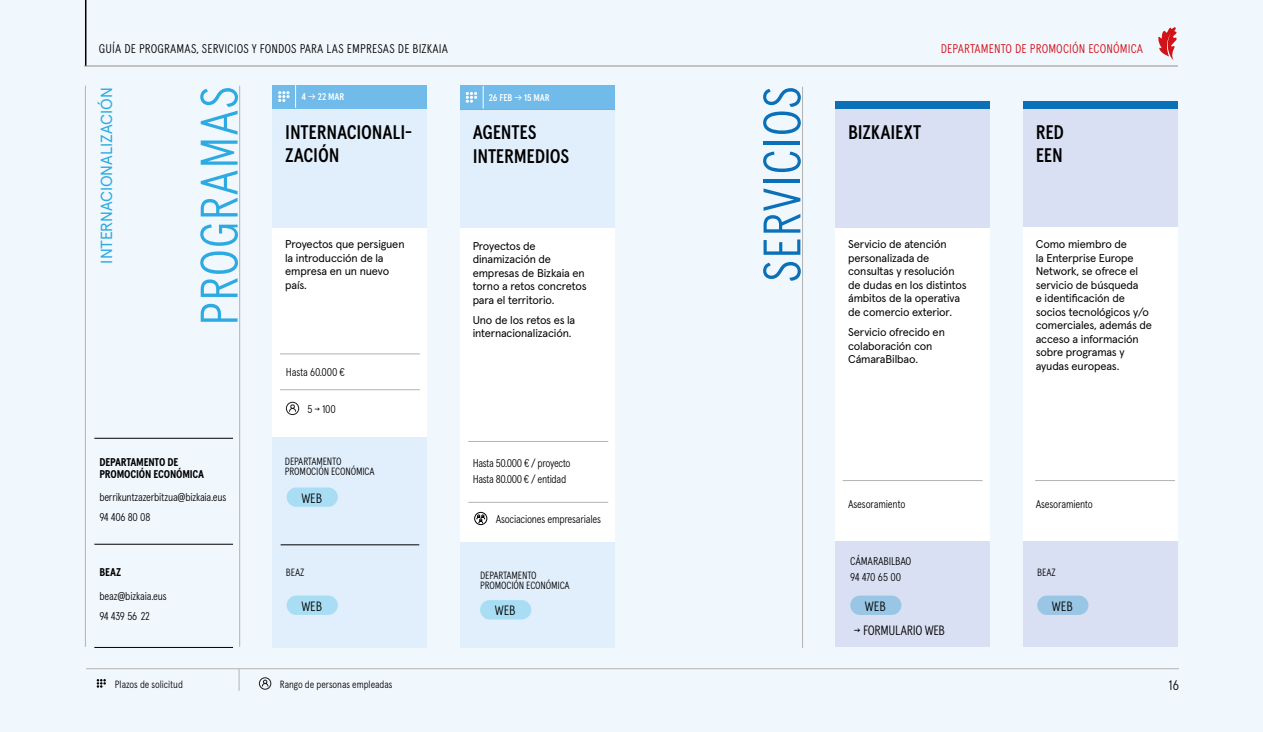
<style>
.page{position:relative;width:1263px;height:732px;background:#fff}
.page>*{position:absolute;margin:0;border:0;box-sizing:border-box;transform-origin:0 0}
.t1{font:300 52.65px "Apercu Condensed Pro";letter-spacing:.01em;color:#2daae2}
.t2{font:300 52.65px "Apercu Condensed Pro";letter-spacing:.01em;color:#0a70b8}
.t3{font:500 19.65px/23.5px "Apercu Condensed Pro";letter-spacing:-.01em;color:#000}
.t4{font:16.05px "Apercu Pro";letter-spacing:-.005em;color:#2daae2}
.t5{font:300 13.95px "Apercu Condensed Pro";color:#000}
.t6{font:300 13.5px "Apercu Condensed Pro";letter-spacing:-.005em;color:#000}
.t7{font:300 13.5px "Apercu Condensed Pro";letter-spacing:-.025em;color:#000}
.t8{font:300 12.6px "Apercu Condensed Pro";letter-spacing:.01em;color:#000}
.t9{font:300 12.6px "Apercu Condensed Pro";letter-spacing:.01em;color:#d20a11}
.t10{font:11.25px/13.5px "Apercu Pro";letter-spacing:-.01em;color:#000}
.t11{font:300 11.25px/16.6px "Apercu Condensed Pro";letter-spacing:-.02em;color:#000}
.t12{font:700 11.25px/12.5px "Apercu Condensed Pro";letter-spacing:-.015em;color:#000}
.t13{font:300 10.5px/10.5px "Apercu Condensed Pro";letter-spacing:-.015em;color:#000}
.t14{font:500 9.75px "Apercu Condensed Pro";letter-spacing:-.015em;color:#fff}
.s1{font-family:"Post Grotesk";font-weight:400}
</style>
<div class="page">
<div style="left:0;top:0;width:1263px;height:731px;background:#f0f7fd"></div>
<div style="left:460px;top:152px;width:155px;height:460px;background:#fff"></div>
<div style="left:835px;top:103px;width:155px;height:509px;background:#fff"></div>
<div style="left:1023px;top:103px;width:154px;height:509px;background:#fff"></div>
<div style="left:273px;top:103px;width:154px;height:509px;background:#fff"></div>
<div style="left:273px;top:437px;width:154px;height:210px;background:#e1eefb"></div>
<div style="left:835px;top:541px;width:155px;height:105px;background:#d9e0f3"></div>
<div style="left:1023px;top:541px;width:155px;height:105px;background:#d9e0f3"></div>
<hr style="left:280px;top:353px;width:140px;height:1px;background:#b3b3b2">
<hr style="left:280px;top:389px;width:140px;height:1px;background:#b3b3b2">
<div style="left:286px;top:401px;width:13px;height:14px;border:1px solid #1c1d1c;border-radius:50%"></div>
<svg style="left:289px;top:404px;width:7px;height:8px"></svg>
<div style="left:273px;top:101px;width:154px;height:126px;background:#e1eefb"></div>
<div style="left:460px;top:101px;width:155px;height:126px;background:#e1eefb"></div>
<div style="left:835px;top:101px;width:154px;height:126px;background:#d9e0f3"></div>
<div style="left:1023px;top:101px;width:155px;height:126px;background:#d9e0f3"></div>
<div style="left:835px;top:101px;width:155px;height:8px;background:#0a70b8"></div>
<div style="left:1023px;top:101px;width:154px;height:8px;background:#0a70b8"></div>
<hr style="left:85px;top:86px;width:1px;height:560px;background:#b3b3b2">
<hr style="left:239px;top:86px;width:1px;height:560px;background:#b3b3b2">
<hr style="left:802px;top:87px;width:1px;height:560px;background:#b3b3b2">
<hr style="left:843px;top:480px;width:139px;height:1px;background:#b3b3b2">
<hr style="left:1035px;top:480px;width:140px;height:1px;background:#b3b3b2">
<hr style="left:94px;top:543px;width:139px;height:1px;background:#000">
<hr style="left:94px;top:647px;width:139px;height:1px;background:#000">
<hr style="left:94px;top:438px;width:139px;height:1px;background:#000">
<div style="left:272px;top:85px;width:155px;height:23px;background:#70bbe9"></div>
<svg style="left:278px;top:85px;width:18px;height:23px"></svg>
<hr style="left:86px;top:668px;width:1093px;height:1px;background:#b3b3b2">
<div style="left:259px;top:677px;width:12px;height:12px;border:1px solid #1c1d1c;border-radius:50%"></div>
<svg style="left:262px;top:679px;width:7px;height:7px"></svg>
<svg style="left:239px;top:668px;width:1px;height:22px"></svg>
<svg style="left:97px;top:679px;width:9px;height:8px"></svg>
<div style="left:850px;top:595px;width:51px;height:19px;background:#99c6e4;border-radius:10px"></div>
<div style="left:1037px;top:595px;width:51px;height:19px;background:#99c6e4;border-radius:10px"></div>
<hr style="left:281px;top:544px;width:138px;height:1px;background:#000">
<div style="left:287px;top:595px;width:51px;height:19px;background:#a9ddf4;border-radius:10px"></div>
<div style="left:287px;top:487px;width:51px;height:19px;background:#a9ddf4;border-radius:10px"></div>
<svg style="left:1158px;top:27px;width:19px;height:33px"></svg>
<hr style="left:84px;top:66px;width:1094px;height:1px;background:#b3b3b2">
<hr style="left:85px;top:0;width:1px;height:66px;background:#000">
<div style="left:460px;top:542px;width:155px;height:105px;background:#e1eefb"></div>
<hr style="left:468px;top:441px;width:140px;height:1px;background:#b3b3b2">
<hr style="left:468px;top:502px;width:140px;height:1px;background:#b3b3b2">
<div style="left:474px;top:511px;width:13px;height:14px;border:1px solid #000;border-radius:50%"></div>
<svg style="left:476px;top:514px;width:10px;height:9px"></svg>
<div style="left:480px;top:600px;width:51px;height:19px;background:#a9ddf4;border-radius:10px"></div>
<div style="left:460px;top:86px;width:155px;height:23px;background:#70bbe9"></div>
<svg style="left:466px;top:92px;width:11px;height:11px"></svg>
<svg style="left:483px;top:86px;width:1px;height:22px"></svg>
<p class="t8" style="left:99px;top:41px;width:351px">GUÍA DE PROGRAMAS, SERVICIOS Y FONDOS PARA LAS EMPRESAS DE BIZKAIA</p>
<p class="t9" style="left:941px;top:41px;width:204px">DEPARTAMENTO DE PROMOCIÓN ECONÓMICA</p>
<h3 class="t4" style="left:94px;top:263px;width:177px;rotate:-90deg">INTERNACIONALIZACIÓN</h3>
<h1 class="t1" style="left:188px;top:326px;width:242px;rotate:-90deg">PROGRAMAS</h1>
<h1 class="t2" style="left:750px;top:282px;width:198px;rotate:-90deg">SERVICIOS</h1>
<p class="t14" style="left:301px;top:91px;width:44px">4 <span class="s1">→</span> 22 MAR</p>
<p class="t14" style="left:489px;top:92px;width:62px">26 FEB <span class="s1">→</span> 15 MAR</p>
<h2 class="t3" style="left:285px;top:120px;width:128px">INTERNACIONALI-<br>ZACIÓN</h2>
<h2 class="t3" style="left:848px;top:120px;width:75px">BIZKAIEXT</h2>
<h2 class="t3" style="left:1036px;top:120px;width:30px">RED<br>EEN</h2>
<h2 class="t3" style="left:473px;top:121px;width:98px">AGENTES<br>INTERMEDIOS</h2>
<p class="t10" style="left:1036px;top:237px;width:118px">Como miembro de<br>la Enterprise Europe<br>Network, se ofrece el servicio de búsqueda<br>e identificación de socios tecnológicos y/o comerciales, además de acceso a información sobre programas y ayudas europeas.</p>
<p class="t10" style="left:285px;top:237px;width:121px">Proyectos que persiguen la introducción de la empresa en un nuevo país.</p>
<p class="t10" style="left:848px;top:237px;width:120px">Servicio de atención personalizada de consultas y resolución de dudas en los distintos ámbitos de la operativa de comercio exterior.</p>
<p class="t10" style="left:848px;top:324px;width:98px">Servicio ofrecido en colaboración con<br>CámaraBilbao.</p>
<p class="t10" style="left:473px;top:238px;width:115px">Proyectos de dinamización de empresas de Bizkaia en torno a retos concretos para el territorio.</p>
<p class="t10" style="left:473px;top:312px;width:104px">Uno de los retos es la internacionalización.</p>
<p class="t11" style="left:286px;top:363px;width:61px">Hasta 60.000 €</p>
<p class="t11" style="left:307px;top:400px;width:30px">5 → 100</p>
<p class="t12" style="left:99px;top:455px;width:106px">DEPARTAMENTO DE<br>PROMOCIÓN ECONÓMICA</p>
<p class="t13" style="left:285px;top:456px;width:91px">DEPARTAMENTO<br>PROMOCIÓN ECONÓMICA</p>
<p class="t11" style="left:473px;top:454px;width:99px">Hasta 50.000 € / proyecto<br>Hasta 80.000 € / entidad</p>
<p class="t11" style="left:99px;top:489px;width:128px">berrikuntzazerbitzua@bizkaia.eus</p>
<p class="t6" style="left:301px;top:489px;width:22px">WEB</p>
<p class="t11" style="left:848px;top:496px;width:59px">Asesoramiento</p>
<p class="t11" style="left:1036px;top:496px;width:59px">Asesoramiento</p>
<p class="t11" style="left:99px;top:509px;width:52px">94 406 80 08</p>
<p class="t11" style="left:496px;top:510px;width:107px">Asociaciones empresariales</p>
<p class="t11" style="left:850px;top:553px;width:63px">CÁMARABILBAO</p>
<p class="t12" style="left:99px;top:566px;width:23px">BEAZ</p>
<p class="t11" style="left:99px;top:587px;width:69px">beaz@bizkaia.eus</p>
<p class="t11" style="left:99px;top:607px;width:52px">94 439 56 22</p>
<p class="t13" style="left:286px;top:567px;width:20px">BEAZ</p>
<p class="t6" style="left:301px;top:597px;width:22px">WEB</p>
<p class="t13" style="left:480px;top:569px;width:91px">DEPARTAMENTO<br>PROMOCIÓN ECONÓMICA</p>
<p class="t6" style="left:495px;top:602px;width:22px">WEB</p>
<p class="t11" style="left:850px;top:569px;width:52px">94 470 65 00</p>
<p class="t13" style="left:1037px;top:567px;width:20px">BEAZ</p>
<p class="t6" style="left:865px;top:597px;width:22px">WEB</p>
<p class="t6" style="left:1052px;top:597px;width:22px">WEB</p>
<p class="t7" style="left:854px;top:622px;width:93px">→ FORMULARIO WEB</p>
<p class="t13" style="left:115px;top:678px;width:70px">Plazos de solicitud</p>
<p class="t13" style="left:280px;top:678px;width:114px">Rango de personas empleadas</p>
<p class="t5" style="left:1169px;top:676px;width:12px">16</p>
</div>
